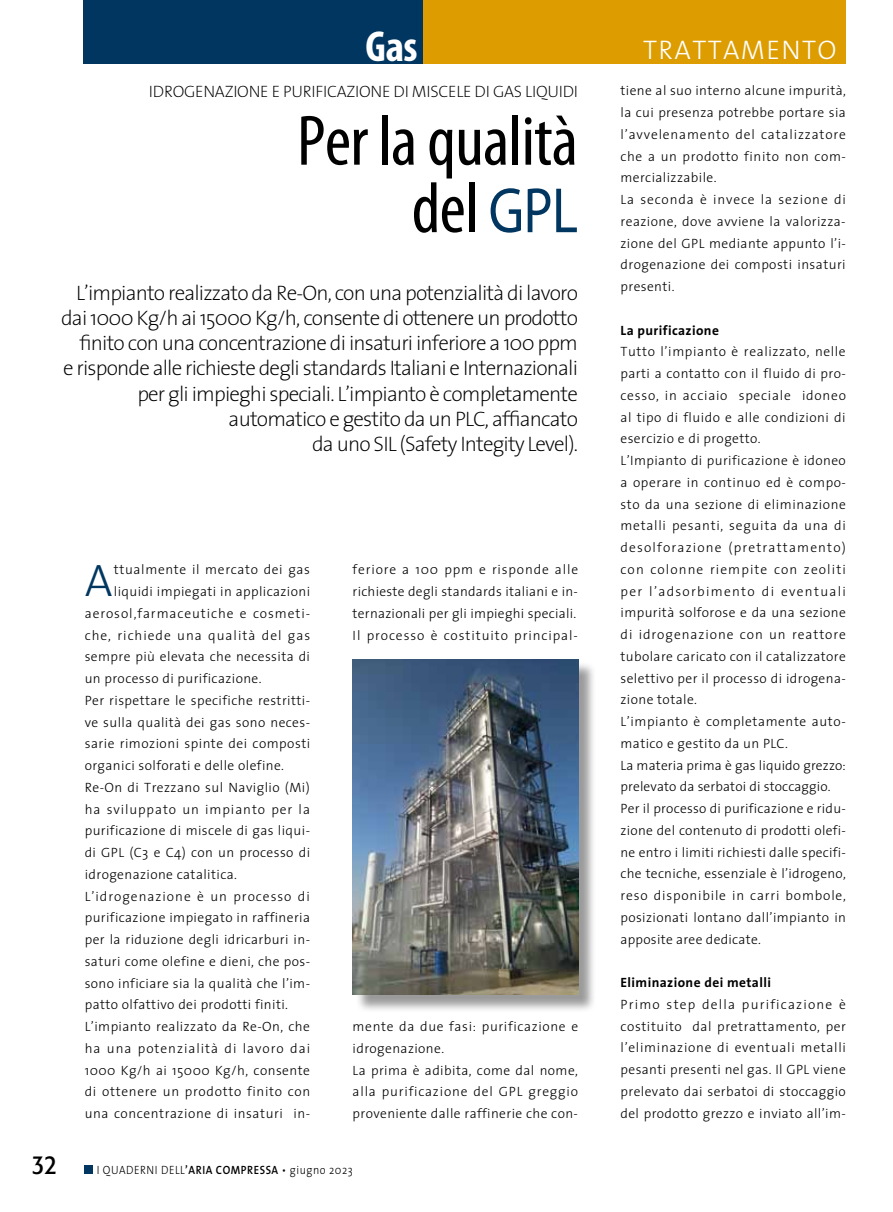
<style>
.page{position:relative;width:893px;height:1212px;background:#fff}
.page>*{position:absolute;margin:0;border:0;box-sizing:border-box;transform-origin:0 0}
.t1{font:condensed 72px/67.5px "Myriad Pro";letter-spacing:-.01em;color:#000;text-align:right}
.t2{font:300 45.75px "The Sans";color:#00365f}
.t3{font:700 condensed 43.5px "Myriad Pro";color:#fff}
.t4{font:300 27px "The Sans";letter-spacing:.05em;color:#fff}
.t5{font:condensed 27px "Formata";color:#000}
.t6{font:200 21px/25.2px "The Sans";letter-spacing:-.04em;color:#000;text-align:right}
.t7{font:200 16.5px "The Sans";letter-spacing:-.015em;color:#000}
.t8{font:300 13.5px/21.8px "The Sans";letter-spacing:.03em;color:#000}
.t9{font:300 13.5px "The Sans";letter-spacing:.07em;color:#000}
.t10{font:300 13.5px "The Sans";letter-spacing:.075em;color:#000}
.t11{font:300 13.5px "The Sans";letter-spacing:.05em;color:#000}
.t12{font:700 13.5px "The Sans";letter-spacing:.03em;color:#000}
.t13{font:300 12px "The Sans";letter-spacing:.05em;color:#000;scale:.9 1}
.s1{font-stretch:normal;font-size:64.5px;color:#00365f}
.s2{font-weight:600}
</style>
<div class="page">
<div style="left:85px;top:1166px;width:8px;height:8px;background:#00365f"></div>
<div style="left:84px;top:0;width:339px;height:63px;background:#00365f"></div>
<div style="left:423px;top:0;width:422px;height:63px;background:#dd9d00"></div>
<div style="left:355px;top:661px;width:242px;height:352px;background:#000;opacity:.4"></div>
<img style="left:353px;top:659px;width:225px;height:335px">
<h3 class="t3" style="left:366px;top:19px;width:54px">Gas</h3>
<h3 class="t4" style="left:643px;top:28px;width:195px">TRATTAMENTO</h3>
<p class="t7" style="left:149px;top:78px;width:431px">IDROGENAZIONE E PURIFICAZIONE DI MISCELE DI GAS LIQUIDI</p>
<h1 class="t1" style="left:297px;top:106px;width:283px">Per la qualità del <span class="s1">GPL</span></h1>
<p class="t8" style="left:620px;top:79px;width:227px">tiene al suo interno alcune impurità, la cui presenza potrebbe portare sia l’avvelenamento del catalizzatore che a un prodotto finito non com&shy;mercializzabile.<br>La seconda è invece la sezione di reazione, dove avviene la valorizza&shy;zione del GPL mediante appunto l’i&shy;drogenazione dei composti insaturi presenti.</p>
<p class="t12" style="left:620px;top:319px;width:100px">La purificazione</p>
<p class="t8" style="left:620px;top:340px;width:227px">Tutto l’impianto è realizzato, nelle parti a contatto con il fluido di pro&shy;cesso, in acciaio speciale idoneo al tipo di fluido e alle condizioni di esercizio e di progetto.<br>L’Impianto di purificazione è idoneo a operare in continuo ed è compo&shy;sto da una sezione di eliminazione metalli pesanti, seguita da una di desolforazione (pretrattamento) con colonne riempite con zeoliti per l’adsorbimento di eventuali impurità solforose e da una sezione di idrogenazione con un reattore tubolare caricato con il catalizzatore selettivo per il processo di idrogena&shy;zione totale.<br>L’impianto è completamente auto&shy;matico e gestito da un PLC.<br>La materia prima è gas liquido grezzo: prelevato da serbatoi di stoccaggio.<br>Per il processo di purificazione e ridu&shy;zione del contenuto di prodotti olefi&shy;ne entro i limiti richiesti dalle specifi&shy;che tecniche, essenziale è l’idrogeno, reso disponibile in carri bombole, posizionati lontano dall’impianto in apposite aree dedicate.</p>
<p class="t12" style="left:620px;top:971px;width:152px">Eliminazione dei metalli</p>
<p class="t8" style="left:620px;top:993px;width:227px;text-align:justify">Primo step della purificazione è costituito dal pretrattamento, per l’eliminazione di eventuali metalli pesanti presenti nel gas. Il GPL viene prelevato dai serbatoi di stoccaggio del prodotto grezzo e inviato all’im-</p>
<p class="t6" style="left:61px;top:279px;width:518px">L’impianto realizzato da Re-On, con una potenzialità di lavoro dai 1000 Kg/h ai 15000 Kg/h, consente di ottenere un prodotto finito con una concentrazione di insaturi inferiore a 100 ppm<br>e risponde alle richieste degli standards Italiani e Internazionali per gli impieghi speciali. L’impianto è completamente automatico e gestito da un PLC, affiancato<br>da uno SIL (Safety Integity Level).</p>
<p class="t8" style="left:353px;top:558px;width:227px">feriore a 100 ppm e risponde alle richieste degli standards italiani e in&shy;ternazionali per gli impieghi speciali.<br>Il processo è costituito principal-</p>
<h2 class="t2" style="left:85px;top:543px;width:29px">A</h2>
<p class="t11" style="left:114px;top:559px;width:198px">ttualmente il mercato dei gas</p>
<p class="t8" style="left:114px;top:580px;width:198px">liquidi impiegati in applicazioni</p>
<p class="t9" style="left:85px;top:602px;width:227px">aerosol,farmaceutiche e cosmeti-</p>
<p class="t10" style="left:85px;top:624px;width:227px">che, richiede una qualità del gas</p>
<p class="t8" style="left:85px;top:645px;width:227px">sempre più elevata che necessita di</p>
<p class="t8" style="left:85px;top:667px;width:178px">un processo di purificazione.</p>
<p class="t8" style="left:85px;top:689px;width:227px">Per rispettare le specifiche restritti-</p>
<p class="t8" style="left:85px;top:711px;width:227px">ve sulla qualità dei gas sono neces-</p>
<p class="t8" style="left:85px;top:732px;width:227px">sarie rimozioni spinte dei composti</p>
<p class="t8" style="left:85px;top:754px;width:201px">organici solforati e delle olefine.</p>
<p class="t8" style="left:85px;top:776px;width:227px">Re-On di Trezzano sul Naviglio (Mi)</p>
<p class="t9" style="left:85px;top:798px;width:227px">ha sviluppato un impianto per la</p>
<p class="t8" style="left:85px;top:819px;width:227px">purificazione di miscele di gas liqui-</p>
<p class="t8" style="left:85px;top:841px;width:227px">di GPL (C3 e C4) con un processo di</p>
<p class="t8" style="left:85px;top:863px;width:154px">idrogenazione catalitica.</p>
<p class="t10" style="left:85px;top:885px;width:227px">L’idrogenazione è un processo di</p>
<p class="t8" style="left:85px;top:906px;width:227px">purificazione impiegato in raffineria</p>
<p class="t8" style="left:85px;top:928px;width:227px">per la riduzione degli idricarburi in-</p>
<p class="t8" style="left:85px;top:950px;width:227px">saturi come olefine e dieni, che pos-</p>
<p class="t8" style="left:85px;top:972px;width:227px">sono inficiare sia la qualità che l’im-</p>
<p class="t8" style="left:85px;top:993px;width:205px">patto olfattivo dei prodotti finiti.</p>
<p class="t8" style="left:85px;top:1015px;width:227px">L’impianto realizzato da Re-On, che</p>
<p class="t9" style="left:85px;top:1037px;width:227px">ha una potenzialità di lavoro dai</p>
<p class="t8" style="left:85px;top:1059px;width:227px">1000 Kg/h ai 15000 Kg/h, consente</p>
<p class="t11" style="left:85px;top:1081px;width:227px">di ottenere un prodotto finito con</p>
<p class="t8" style="left:85px;top:1102px;width:227px">una concentrazione di insaturi in-</p>
<p class="t8" style="left:353px;top:1015px;width:227px">mente da due fasi: purificazione e idrogenazione.<br>La prima è adibita, come dal nome, alla purificazione del GPL greggio proveniente dalle raffinerie che con-</p>
<h3 class="t5" style="left:32px;top:1148px;width:26px">32</h3>
<p class="t13" style="left:97px;top:1160px;width:286px">I QUADERNI DELL<span class="s2">’ARIA COMPRESSA</span> • giugno 2023</p>
</div>
